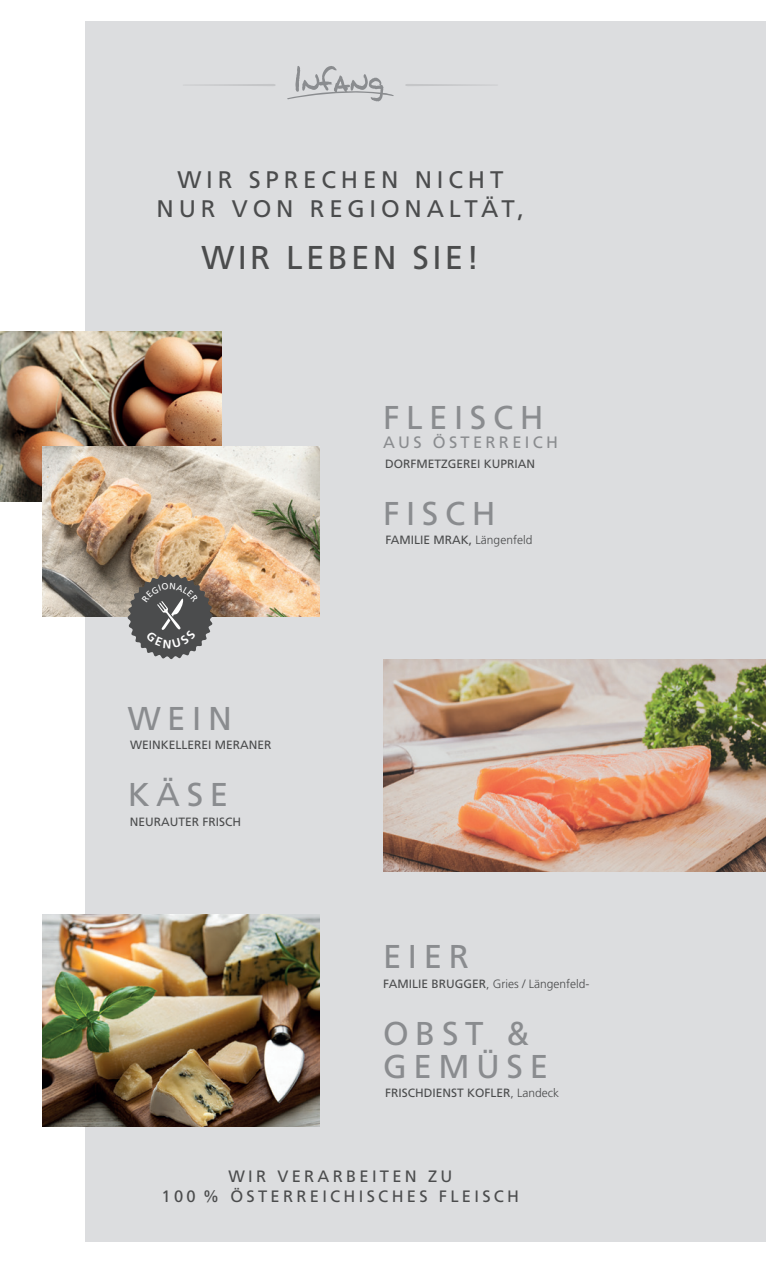
<style>
.page{position:relative;width:766px;height:1263px;background:#fff}
.page>*{position:absolute;margin:0;border:0;box-sizing:border-box;transform-origin:0 0}
.t1{font:33px "Frutiger LT Std";letter-spacing:.2em;color:#8a8c8f}
.t2{font:33px "Frutiger LT Std";letter-spacing:.1em;color:#4b4c4d}
.t3{font:24px/28.8px "Frutiger LT Std";letter-spacing:.2em;color:#4b4c4d;text-align:center}
.t4{font:16.5px "Frutiger LT Std";letter-spacing:.2em;color:#4b4c4d}
.t5{font:16.5px "Frutiger LT Std";letter-spacing:.2em;color:#8a8c8f}
.t6{font:12px "Frutiger LT Std";color:#4b4c4d}
.t7{font:300 12px "Frutiger LT Std";color:#4b4c4d}
.s1{font-weight:300}
.s2{font-weight:400}
</style>
<div class="page">
<div style="left:85px;top:21px;width:680px;height:1221px;background:#dcdddf"></div>
<img style="left:0;top:332px;width:221px;height:170px">
<img style="left:43px;top:446px;width:276px;height:171px">
<img style="left:383px;top:659px;width:382px;height:213px">
<img style="left:43px;top:914px;width:276px;height:213px">
<svg style="left:287px;top:66px;width:107px;height:35px"></svg>
<svg style="left:190px;top:84px;width:85px;height:2px"></svg>
<svg style="left:405px;top:84px;width:87px;height:2px"></svg>
<svg style="left:128px;top:574px;width:85px;height:85px;background:#6d6a68"></svg>
<p class="t3" style="left:157px;top:165px;width:369px">WIR SPRECHEN NICHT<br>NUR VON REGIONALTÄT,</p>
<p class="t2" style="left:201px;top:239px;width:279px">WIR LEBEN SIE!</p>
<p class="t1" style="left:128px;top:699px;width:106px">WEIN</p>
<p class="t6" style="left:130px;top:738px;width:143px">WEINKELLEREI MERANER</p>
<p class="t1" style="left:128px;top:775px;width:102px">KÄSE</p>
<p class="t6" style="left:130px;top:815px;width:113px">NEURAUTER FRISCH</p>
<p class="t1" style="left:383px;top:398px;width:162px">FLEISCH</p>
<p class="t5" style="left:383px;top:433px;width:176px">AUS ÖSTERREICH</p>
<p class="t6" style="left:385px;top:457px;width:152px">DORFMETZGEREI KUPRIAN</p>
<p class="t1" style="left:383px;top:494px;width:114px">FISCH</p>
<p class="t6" style="left:385px;top:533px;width:148px">FAMILIE MRAK, <span class="s1">Längenfeld</span></p>
<p class="t1" style="left:383px;top:937px;width:87px">EIER</p>
<p class="t7" style="left:383px;top:977px;width:208px"><span class="s2">FAMILIE BRUGGER</span>, Gries / Längenfeld-</p>
<p class="t1" style="left:383px;top:1014px;width:148px">OBST &amp;</p>
<p class="t1" style="left:383px;top:1047px;width:166px">GEMÜSE</p>
<p class="t6" style="left:385px;top:1086px;width:176px">FRISCHDIENST KOFLER<span class="s1">, Landeck</span></p>
<p class="t4" style="left:228px;top:1166px;width:225px">WIR VERARBEITEN ZU</p>
<p class="t4" style="left:162px;top:1186px;width:359px">100 % ÖSTERREICHISCHES FLEISCH</p>
</div>
